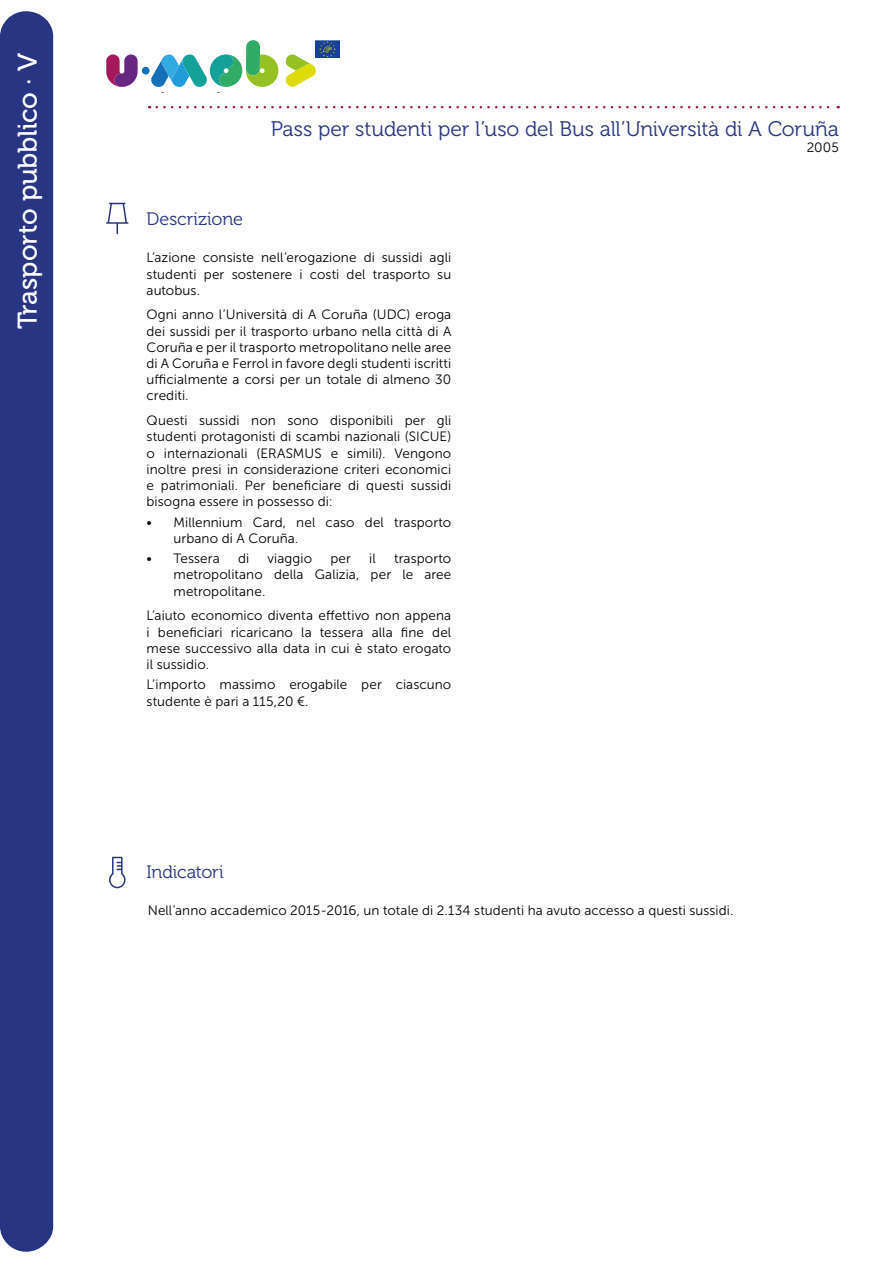
<style>
.page{position:relative;width:893px;height:1263px;background:#fff}
.page>*{position:absolute;margin:0;border:0;box-sizing:border-box;transform-origin:0 0}
.t1{font:27px "Museo 500";letter-spacing:-.01em;color:#fff}
.t2{font:21px "Museo 300";letter-spacing:-.01em;color:#283583}
.t3{font:18px "Museo 300";letter-spacing:-.005em;color:#283583}
.t4{font:13.5px/16.2px "Museo Sans 300";letter-spacing:.005em;color:#000;text-align:justify}
</style>
<div class="page">
<div style="left:0;top:11px;width:53px;height:1241px;background:#283583;border-radius:26px"></div>
<svg style="left:106px;top:54px;width:32px;height:33px"></svg>
<div style="left:142px;top:67px;width:8px;height:8px;background:#1571b7;border-radius:50%"></div>
<img style="left:316px;top:40px;width:24px;height:18px">
<svg style="left:151px;top:40px;width:165px;height:53px"></svg>
<svg style="left:157px;top:106px;width:682px;height:2px"></svg>
<svg style="left:109px;top:857px;width:17px;height:31px"></svg>
<svg style="left:106px;top:203px;width:23px;height:31px"></svg>
<h1 class="t1" style="left:13px;top:329px;width:278px;rotate:-90deg">Trasporto pubblico · V</h1>
<h3 class="t3" style="left:147px;top:209px;width:98px">Descrizione</h3>
<h2 class="t2" style="left:271px;top:117px;width:570px">Pass per studenti per l’uso del Bus all’Università di A Coruña</h2>
<p class="t4" style="left:807px;top:139px;width:34px">2005</p>
<p class="t4" style="left:147px;top:250px;width:306px">L’azione consiste nell’erogazione di sussidi agli studenti per sostenere i costi del trasporto su autobus.</p>
<p class="t4" style="left:147px;top:307px;width:306px">Ogni anno l’Università di A Coruña (UDC) eroga dei sussidi per il trasporto urbano nella città di A Coruña e per il trasporto metropolitano nelle aree di A Coruña e Ferrol in favore degli studenti iscritti ufficialmente a corsi per un totale di almeno 30 crediti.</p>
<p class="t4" style="left:147px;top:412px;width:306px">Questi sussidi non sono disponibili per gli studenti protagonisti di scambi nazionali (SICUE) o internazionali (ERASMUS e simili). Vengono inoltre presi in considerazione criteri economici e patrimoniali. Per beneficiare di questi sussidi bisogna essere in possesso di:</p>
<p class="t4" style="left:174px;top:514px;width:279px;text-indent:-27px">• Millennium Card, nel caso del trasporto urbano di A Coruña.</p>
<p class="t4" style="left:147px;top:551px;width:75px">• Tessera</p>
<p class="t4" style="left:238px;top:551px;width:13px">di</p>
<p class="t4" style="left:268px;top:551px;width:46px">viaggio</p>
<p class="t4" style="left:330px;top:551px;width:22px">per</p>
<p class="t4" style="left:369px;top:551px;width:8px">il</p>
<p class="t4" style="left:174px;top:551px;width:279px;text-indent:221px">trasporto metropolitano della Galizia, per le aree metropolitane.</p>
<p class="t4" style="left:147px;top:608px;width:306px">L’aiuto economico diventa effettivo non appena i beneficiari ricaricano la tessera alla fine del mese successivo alla data in cui è stato erogato il sussidio.</p>
<p class="t4" style="left:147px;top:677px;width:306px">L’importo massimo erogabile per ciascuno studente è pari a 115,20 €.</p>
<h3 class="t3" style="left:147px;top:862px;width:78px">Indicatori</h3>
<p class="t4" style="left:148px;top:903px;width:587px">Nell’anno accademico 2015-2016, un totale di 2.134 studenti ha avuto accesso a questi sussidi.</p>
</div>
